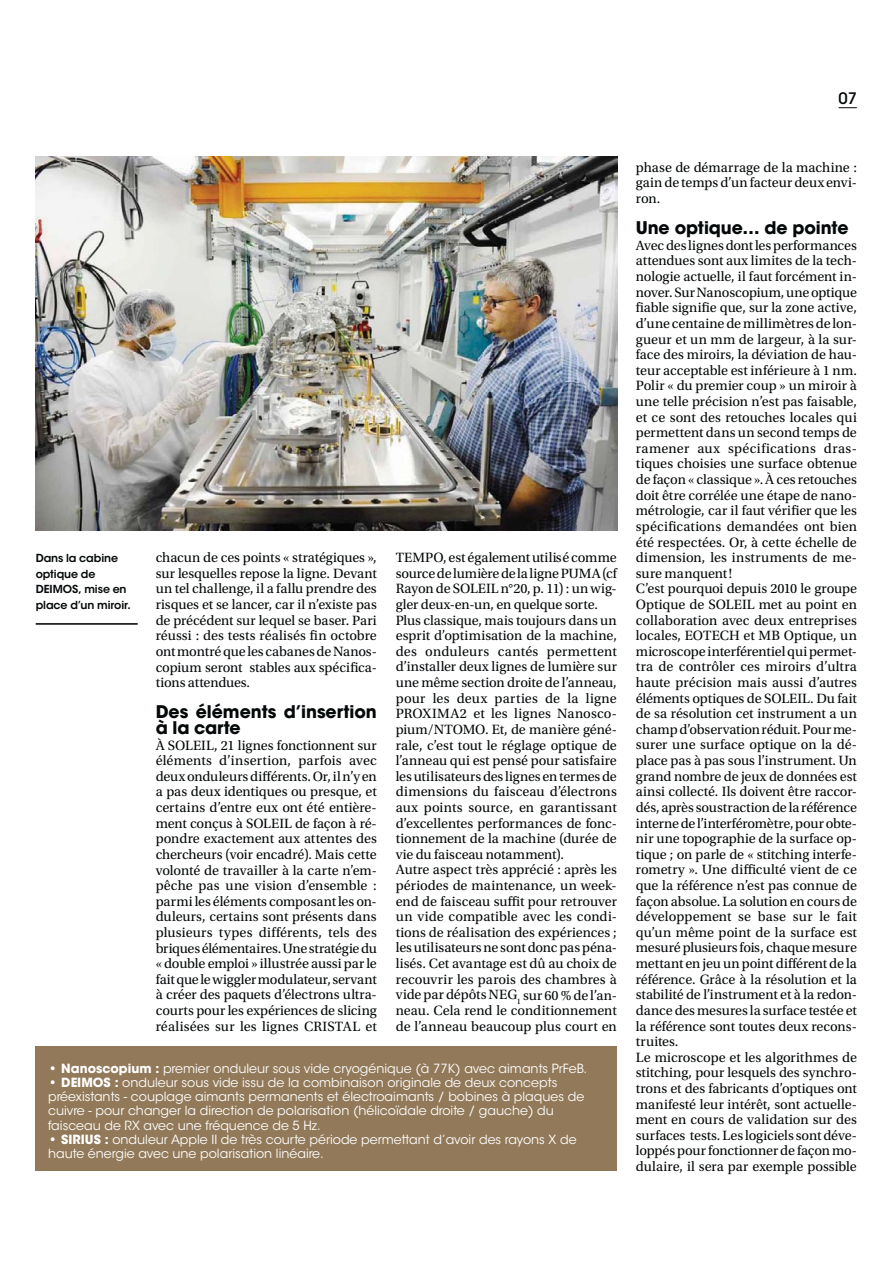
<style>
.page{position:relative;width:893px;height:1263px;background:#fff}
.page>*{position:absolute;margin:0;border:0;box-sizing:border-box;transform-origin:0 0}
.t1{font:700 17.25px/15.6px "ITC Avant Garde Std";color:#040809}
.t2{font:500 15.75px "ITC Avant Garde Std";color:#040809}
.t3{font:14.1px/15.6px "Utopia Std";letter-spacing:-.005em;color:#040809;text-align:justify}
.t4{font:12.6px/14.1px "ITC Avant Garde Std";color:#fff}
.t5{font:600 10.95px/15.6px "ITC Avant Garde Std";letter-spacing:-.005em;color:#040809}
.s1{font-weight:700}
</style>
<div class="page">
<svg style="left:838px;top:107px;width:19px;height:1px"></svg>
<div style="left:36px;top:1046px;width:581px;height:125px;background:#927959"></div>
<img style="left:36px;top:156px;width:581px;height:375px">
<hr style="left:36px;top:623px;width:102px;height:2px;background:#040809">
<p class="t2" style="left:838px;top:92px;width:20px">07</p>
<p class="t5" style="left:36px;top:552px;width:97px">Dans la cabine optique de<br>DEIMOS, mise en place d’un miroir.</p>
<p class="t3" style="left:156px;top:551px;width:223px">chacun de ces points « stratégiques », sur lesquelles repose la ligne. Devant un tel challenge, il a fallu prendre des risques et se lancer, car il n’existe pas de précédent sur lequel se baser. Pari réussi : des tests réalisés fin octobre ont montré que les cabanes de Nanos&shy;copium seront stables aux spécifica&shy;tions attendues.</p>
<p class="t1" style="left:156px;top:707px;width:223px">Des éléments d’insertion à la carte</p>
<p class="t3" style="left:156px;top:738px;width:223px">À SOLEIL, 21 lignes fonctionnent sur éléments d’insertion, parfois avec deux onduleurs différents. Or, il n’y en a pas deux identiques ou presque, et certains d’entre eux ont été entière&shy;ment conçus à SOLEIL de façon à ré&shy;pondre exactement aux attentes des chercheurs (voir encadré). Mais cette volonté de travailler à la carte n’em&shy;pêche pas une vision d’ensemble : parmi les éléments composant les on&shy;duleurs, certains sont présents dans plusieurs types différents, tels des briques élémentaires. Une stratégie du « double emploi » illustrée aussi par le fait que le wiggler modulateur, servant à créer des paquets d’électrons ultra&shy;courts pour les expériences de slicing réalisées sur les lignes CRISTAL et</p>
<p class="t3" style="left:396px;top:551px;width:223px;text-align:left">TEMPO, est également utilisé comme source de lumière de la ligne PUMA (cf Rayon de SOLEIL n°20, p. 11) : un wig&shy;gler deux-en-un, en quelque sorte.<br>Plus classique, mais toujours dans un esprit d’optimisation de la machine, des onduleurs cantés permettent d’installer deux lignes de lumière sur une même section droite de l’anneau, pour les deux parties de la ligne PROXIMA2 et les lignes Nanosco&shy;pium/NTOMO. Et, de manière géné&shy;rale, c’est tout le réglage optique de l’anneau qui est pensé pour satisfaire les utilisateurs des lignes en termes de dimensions du faisceau d’électrons aux points source, en garantissant d’excellentes performances de fonc&shy;tionnement de la machine (durée de vie du faisceau notamment).<br>Autre aspect très apprécié : après les périodes de maintenance, un week&shy;end de faisceau suffit pour retrouver un vide compatible avec les condi&shy;tions de réalisation des expériences ; les utilisateurs ne sont donc pas péna&shy;lisés. Cet avantage est dû au choix de recouvrir les parois des chambres à vide par dépôts NEG<sub>1</sub> sur 60 % de l’an&shy;neau. Cela rend le conditionnement de l’anneau beaucoup plus court en</p>
<p class="t4" style="left:48px;top:1063px;width:541px"><span class="s1">• Nanoscopium :</span> premier onduleur sous vide cryogénique (à 77K) avec aimants PrFeB.</p>
<p class="t4" style="left:48px;top:1077px;width:538px"><span class="s1">• DEIMOS :</span> onduleur sous vide issu de la combinaison originale de deux concepts préexistants - couplage aimants permanents et électroaimants / bobines à plaques de cuivre - pour changer la direction de polarisation (hélicoïdale droite / gauche) du faisceau de RX avec une fréquence de 5 Hz.</p>
<p class="t4" style="left:48px;top:1133px;width:530px"><span class="s1">• SIRIUS :</span> onduleur Apple II de très courte période permettant d’avoir des rayons X de haute énergie avec une polarisation linéaire.</p>
<p class="t3" style="left:636px;top:160px;width:223px">phase de démarrage de la machine : gain de temps d’un facteur deux envi&shy;ron.</p>
<p class="t1" style="left:636px;top:222px;width:214px">Une optique… de pointe</p>
<p class="t3" style="left:636px;top:238px;width:223px;text-align:left">Avec des lignes dont les performances attendues sont aux limites de la tech&shy;nologie actuelle, il faut forcément in&shy;nover. Sur Nanoscopium, une optique fiable signifie que, sur la zone active, d’une centaine de millimètres de lon&shy;gueur et un mm de largeur, à la sur&shy;face des miroirs, la déviation de hau&shy;teur acceptable est inférieure à 1 nm.<br>Polir « du premier coup » un miroir à une telle précision n’est pas faisable, et ce sont des retouches locales qui permettent dans un second temps de ramener aux spécifications dras&shy;tiques choisies une surface obtenue de façon « classique ». À ces retouches doit être corrélée une étape de nano&shy;métrologie, car il faut vérifier que les spécifications demandées ont bien été respectées. Or, à cette échelle de dimension, les instruments de me&shy;sure manquent !<br>C’est pourquoi depuis 2010 le groupe Optique de SOLEIL met au point en collaboration avec deux entreprises locales, EOTECH et MB Optique, un microscope interférentiel qui permet&shy;tra de contrôler ces miroirs d’ultra haute précision mais aussi d’autres éléments optiques de SOLEIL. Du fait de sa résolution cet instrument a un champ d’observation réduit. Pour me&shy;surer une surface optique on la dé&shy;place pas à pas sous l’instrument. Un grand nombre de jeux de données est ainsi collecté. Ils doivent être raccor&shy;dés, après soustraction de la référence interne de l’interféromètre, pour obte&shy;nir une topographie de la surface op&shy;tique ; on parle de « stitching interfe&shy;rometry ». Une difficulté vient de ce que la référence n’est pas connue de façon absolue. La solution en cours de développement se base sur le fait qu’un même point de la surface est mesuré plusieurs fois, chaque mesure mettant en jeu un point différent de la référence. Grâce à la résolution et la stabilité de l’instrument et à la redon&shy;dance des mesures la surface testée et la référence sont toutes deux recons&shy;truites.<br>Le microscope et les algorithmes de stitching, pour lesquels des synchro&shy;trons et des fabricants d’optiques ont manifesté leur intérêt, sont actuelle&shy;ment en cours de validation sur des surfaces tests. Les logiciels sont déve&shy;loppés pour fonctionner de façon mo&shy;dulaire, il sera par exemple possible</p>
</div>
